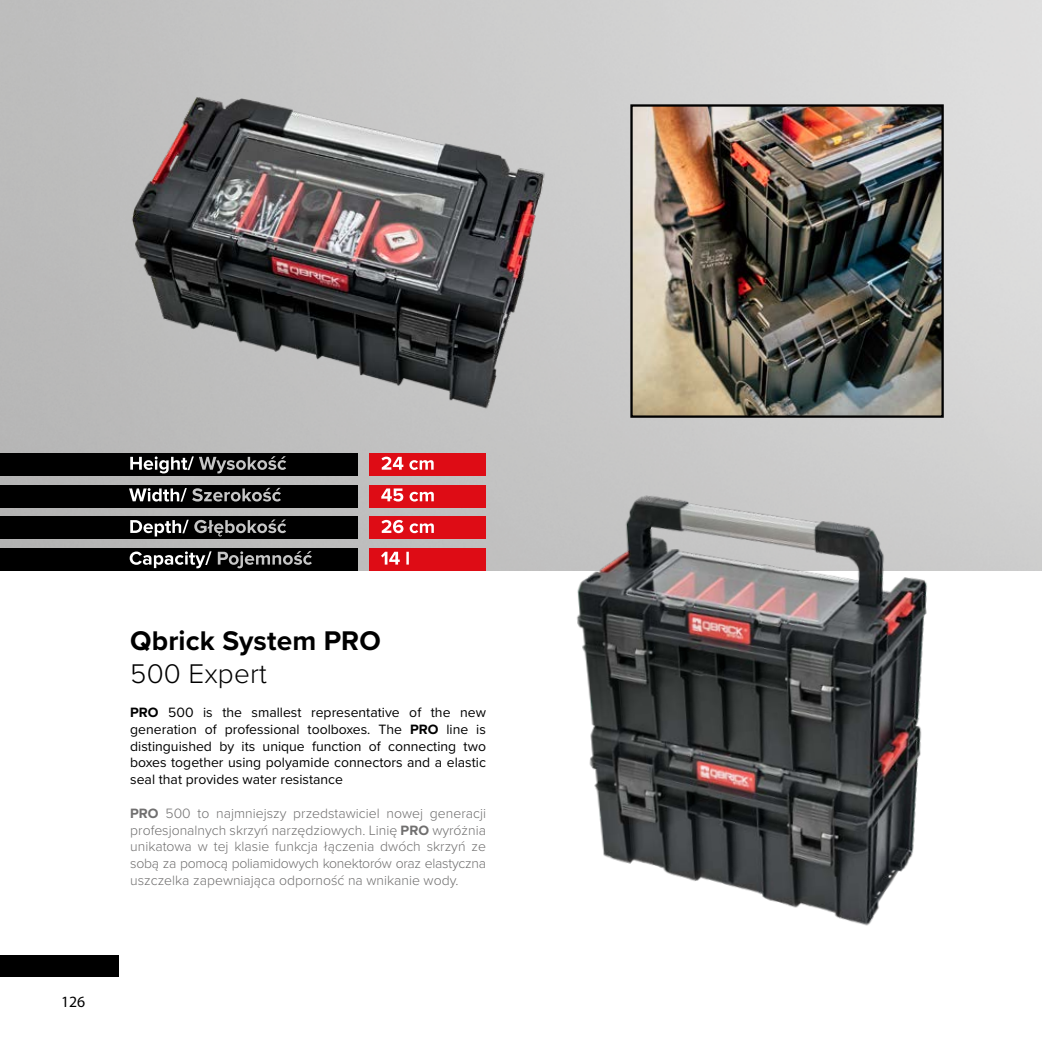
<style>
.page{position:relative;width:1042px;height:1042px;background:#fff}
.page>*{position:absolute;margin:0;border:0;box-sizing:border-box;transform-origin:0 0}
.t1{font:700 28px "Proxima Nova";letter-spacing:.005em;color:#000}
.t2{font:300 28px "Proxima Nova";letter-spacing:.005em;color:#000}
.t3{font:15.75px "Myriad Pro";color:#000}
.t4{font:300 14px/16.8px "Proxima Nova";color:#706f6f;text-align:justify}
.t5{font:14px/16.8px "Proxima Nova";color:#000;text-align:justify}
.s1{font-weight:700}
</style>
<div class="page">
<img style="left:0;top:0;width:1042px;height:570px">
<img style="left:633px;top:107px;width:308px;height:308px">
<div style="left:630px;top:104px;width:314px;height:314px;border:2px solid #000"></div>
<img style="left:543px;top:465px;width:429px;height:461px">
<div style="left:369px;top:453px;width:117px;height:23px;background:#de0c15"></div>
<div style="left:369px;top:485px;width:117px;height:22px;background:#de0c15"></div>
<div style="left:369px;top:516px;width:117px;height:23px;background:#de0c15"></div>
<div style="left:0;top:453px;width:357px;height:23px;background:#000"></div>
<div style="left:0;top:485px;width:357px;height:22px;background:#000"></div>
<div style="left:0;top:516px;width:357px;height:23px;background:#000"></div>
<div style="left:0;top:548px;width:357px;height:22px;background:#000"></div>
<div style="left:369px;top:548px;width:117px;height:22px;background:#de0c15"></div>
<div style="left:0;top:955px;width:119px;height:21px;background:#000"></div>
<img style="left:114px;top:77px;width:444px;height:340px">
<svg style="left:130px;top:456px;width:156px;height:17px"></svg>
<svg style="left:129px;top:488px;width:152px;height:14px"></svg>
<svg style="left:130px;top:519px;width:156px;height:17px"></svg>
<svg style="left:218px;top:551px;width:94px;height:17px"></svg>
<svg style="left:130px;top:551px;width:82px;height:17px"></svg>
<svg style="left:381px;top:457px;width:53px;height:13px"></svg>
<svg style="left:381px;top:488px;width:53px;height:13px"></svg>
<svg style="left:381px;top:520px;width:53px;height:13px"></svg>
<svg style="left:381px;top:552px;width:28px;height:12px"></svg>
<p class="t3" style="left:61px;top:992px;width:26px">126</p>
<h1 class="t1" style="left:130px;top:619px;width:252px">Qbrick System PRO</h1>
<h1 class="t2" style="left:130px;top:653px;width:138px">500 Expert</h1>
<p class="t5" style="left:130px;top:703px;width:357px"><span class="s1">PRO</span> 500 is the smallest representative of the new generation of professional toolboxes. The <span class="s1">PRO</span> line is distinguished by its unique function of connecting two boxes together using polyamide connectors and a elastic seal that provides water resistance</p>
<p class="t4" style="left:130px;top:804px;width:357px"><span class="s1">PRO</span> 500 to najmniejszy przedstawiciel nowej generacji profesjonalnych skrzyń narzędziowych. Linię <span class="s1">PRO</span> wyróżnia unikatowa w tej klasie funkcja łączenia dwóch skrzyń ze sobą za pomocą poliamidowych konektorów oraz elastyczna uszczelka zapewniająca odporność na wnikanie wody.</p>
</div>
